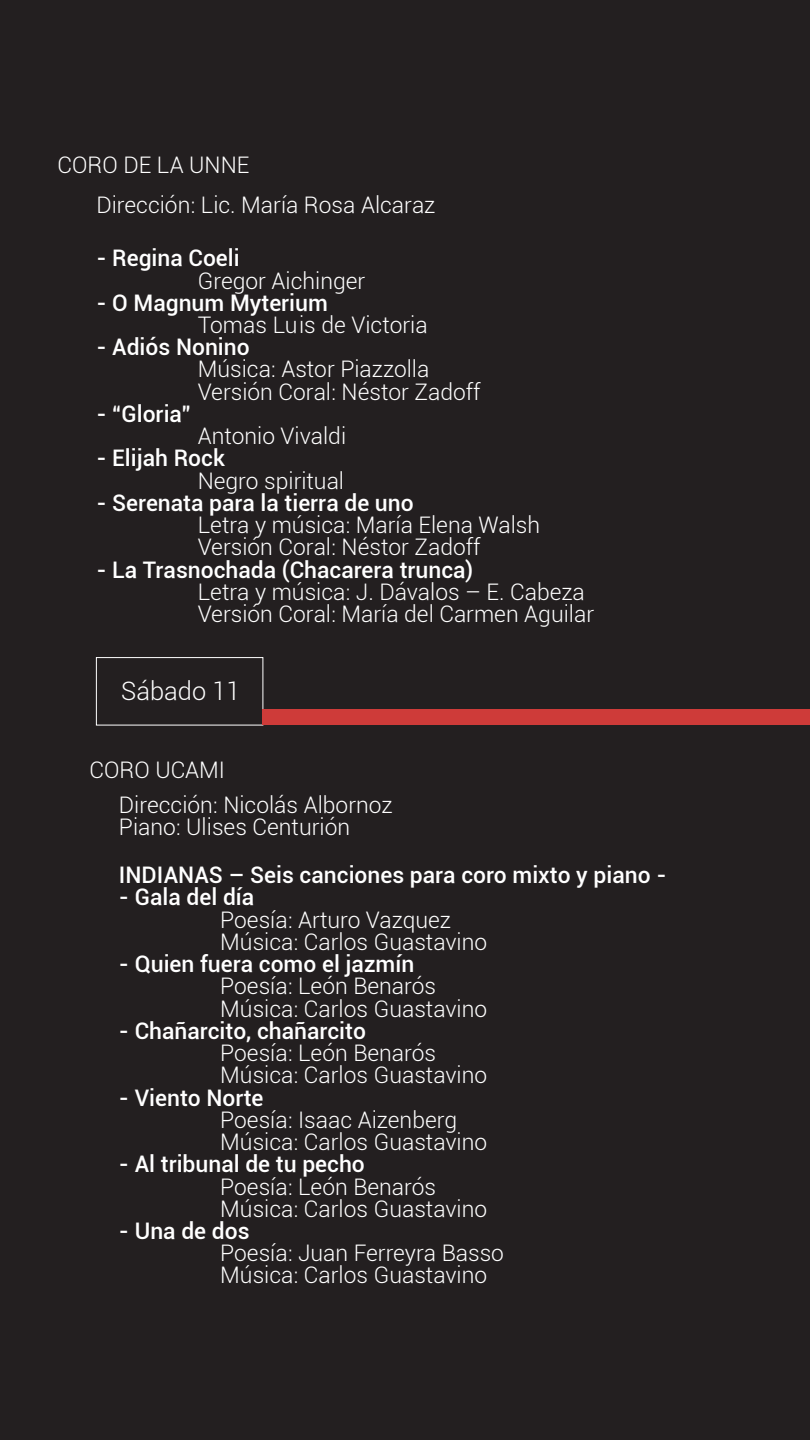
<style>
.page{position:relative;width:810px;height:1440px;background:#231f20}
.page>*{position:absolute;margin:0;border:0;box-sizing:border-box;transform-origin:0 0}
.t1{font:300 25.42px "Roboto";color:#fff}
.t2{font:300 22.8px/22.2px "Roboto";color:#fff}
.t3{font:500 22.8px "Roboto";color:#fff}
</style>
<div class="page">
<div style="left:96px;top:657px;width:167px;height:68px;border:1px solid #fff"></div>
<div style="left:263px;top:709px;width:547px;height:16px;background:#ce3b39"></div>
<p class="t2" style="left:96px;top:144px;width:341px;line-height:39.9px;text-indent:-39px">CORO DE LA UNNE<br>Dirección: Lic. María Rosa Alcaraz</p>
<p class="t3" style="left:96px;top:242px;width:145px">- Regina Coeli</p>
<p class="t2" style="left:198px;top:269px;width:169px">Gregor Aichinger</p>
<p class="t3" style="left:96px;top:287px;width:233px">- O Magnum Myterium</p>
<p class="t2" style="left:198px;top:313px;width:231px">Tomas Lu is de Victoria</p>
<p class="t3" style="left:96px;top:331px;width:155px">- Adiós Nonino</p>
<p class="t2" style="left:198px;top:357px;width:284px">Música: Astor Piazzolla<br>Versión Coral: Néstor Zadoff</p>
<p class="t3" style="left:96px;top:398px;width:96px">- “Gloria”</p>
<p class="t2" style="left:198px;top:424px;width:150px">Antonio Vivaldi</p>
<p class="t3" style="left:96px;top:442px;width:130px">- Elijah Rock</p>
<p class="t2" style="left:198px;top:469px;width:148px">Negro spiritual</p>
<p class="t3" style="left:96px;top:487px;width:319px">- Serenata para la tierra de uno</p>
<p class="t2" style="left:198px;top:513px;width:344px">Letra y música: María Elena Walsh<br>Versión Coral: Néstor Zadoff</p>
<p class="t3" style="left:96px;top:553px;width:379px">- La Trasnochada (Chacarera trunca)</p>
<p class="t2" style="left:198px;top:580px;width:398px">Letra y música: J. Dávalos – E. Cabeza<br>Versión Coral: María del Carmen Aguilar</p>
<p class="t1" style="left:121px;top:673px;width:121px">Sábado 11</p>
<p class="t2" style="left:119px;top:752px;width:275px;line-height:34.3px;text-indent:-29px">CORO UCAMI<br>Dirección: Nicolás Albornoz</p>
<p class="t2" style="left:119px;top:815px;width:233px">Piano: Ulises Centurión</p>
<p class="t3" style="left:119px;top:859px;width:549px">INDIANAS – Seis canciones para coro mixto y piano -</p>
<p class="t3" style="left:119px;top:881px;width:137px">- Gala del día</p>
<p class="t2" style="left:220px;top:908px;width:268px">Poesía: Arturo Vazquez<br>Música: Carlos Guastavino</p>
<p class="t3" style="left:119px;top:948px;width:297px">- Quien fuera como el jazmín</p>
<p class="t2" style="left:220px;top:974px;width:268px">Poesía: León Benarós<br>Música: Carlos Guastavino</p>
<p class="t3" style="left:119px;top:1015px;width:249px">- Chañarcito, chañarcito</p>
<p class="t2" style="left:220px;top:1041px;width:268px">Poesía: León Benarós<br>Música: Carlos Guastavino</p>
<p class="t3" style="left:119px;top:1081px;width:146px">- Viento Norte</p>
<p class="t2" style="left:220px;top:1108px;width:268px">Poesía: Isaac Aizenberg<br>Música: Carlos Guastavino</p>
<p class="t3" style="left:119px;top:1148px;width:247px">- Al tribunal de tu pecho</p>
<p class="t2" style="left:220px;top:1175px;width:268px">Poesía: León Benarós<br>Música: Carlos Guastavino</p>
<p class="t3" style="left:119px;top:1215px;width:132px">- Una de dos</p>
<p class="t2" style="left:220px;top:1241px;width:285px">Poesía: Juan Ferreyra Basso<br>Música: Carlos Guastavino</p>
</div>
